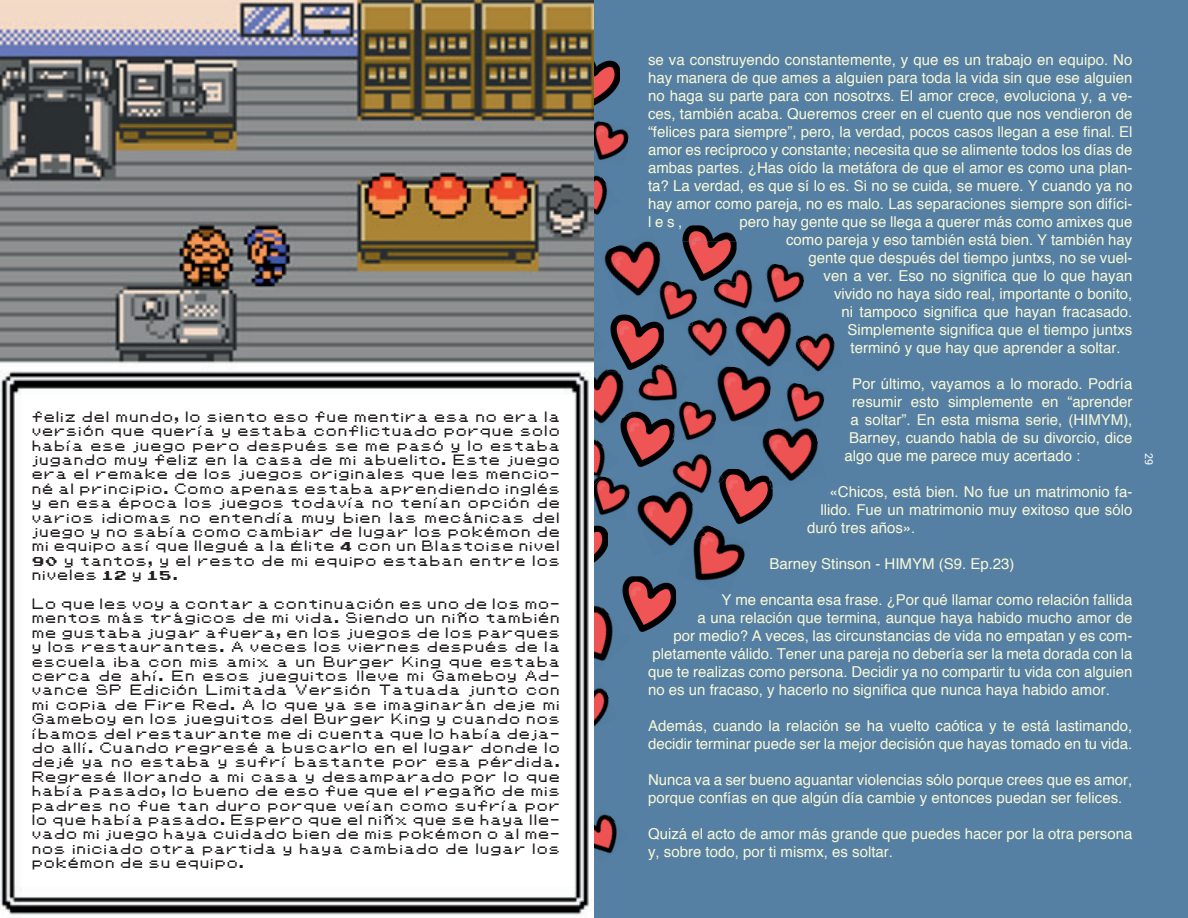
<style>
.page{position:relative;width:1188px;height:918px;background:#fff}
.page>*{position:absolute;margin:0;border:0;box-sizing:border-box;transform-origin:0 0}
.t1{font:15px/18px "Helvetica";color:#f9f9d9}
.t2{font:12px/14.4px "Pokemon Classic";color:#231f20;text-align:justify}
.t3{font:12px "Yantramanav";color:#fff}
</style>
<div class="page">
<img style="left:0;top:0;width:594px;height:915px">
<div style="left:594px;top:0;width:594px;height:918px;background:#5680a3"></div>
<img style="left:610px;top:315px;width:54px;height:54px">
<img style="left:594px;top:362px;width:41px;height:62px">
<svg style="left:608px;top:360px;width:11px;height:12px"></svg>
<img style="left:636px;top:365px;width:42px;height:47px">
<img style="left:646px;top:360px;width:18px;height:12px">
<img style="left:618px;top:412px;width:57px;height:55px">
<img style="left:618px;top:412px;width:18px;height:8px">
<img style="left:594px;top:439px;width:11px;height:38px">
<img style="left:622px;top:576px;width:54px;height:56px">
<img style="left:682px;top:225px;width:55px;height:56px">
<img style="left:719px;top:469px;width:54px;height:52px">
<img style="left:758px;top:428px;width:60px;height:61px">
<img style="left:767px;top:469px;width:6px;height:20px">
<img style="left:766px;top:264px;width:38px;height:39px">
<img style="left:594px;top:525px;width:14px;height:38px">
<img style="left:594px;top:598px;width:38px;height:63px">
<svg style="left:620px;top:625px;width:8px;height:9px"></svg>
<img style="left:798px;top:333px;width:36px;height:39px">
<img style="left:637px;top:495px;width:56px;height:51px">
<img style="left:604px;top:242px;width:57px;height:54px">
<img style="left:717px;top:366px;width:54px;height:56px">
<img style="left:687px;top:319px;width:41px;height:37px">
<img style="left:786px;top:383px;width:39px;height:39px">
<img style="left:796px;top:420px;width:18px;height:2px">
<img style="left:730px;top:312px;width:62px;height:58px">
<img style="left:795px;top:339px;width:8px;height:19px">
<img style="left:748px;top:368px;width:19px;height:9px">
<img style="left:676px;top:521px;width:71px;height:73px">
<img style="left:691px;top:521px;width:14px;height:20px">
<img style="left:654px;top:282px;width:45px;height:43px">
<svg style="left:653px;top:315px;width:11px;height:6px"></svg>
<img style="left:658px;top:280px;width:15px;height:11px">
<svg style="left:685px;top:322px;width:8px;height:4px"></svg>
<img style="left:710px;top:263px;width:53px;height:56px">
<img style="left:717px;top:264px;width:20px;height:19px">
<svg style="left:761px;top:289px;width:2px;height:7px"></svg>
<img style="left:594px;top:477px;width:36px;height:38px">
<svg style="left:594px;top:475px;width:9px;height:10px"></svg>
<img style="left:675px;top:400px;width:40px;height:41px">
<svg style="left:673px;top:428px;width:2px;height:12px"></svg>
<img style="left:711px;top:406px;width:7px;height:17px">
<img style="left:668px;top:447px;width:44px;height:56px">
<svg style="left:670px;top:466px;width:5px;height:3px"></svg>
<img style="left:718px;top:469px;width:6px;height:16px">
<img style="left:679px;top:482px;width:13px;height:21px">
<img style="left:594px;top:60px;width:26px;height:46px">
<img style="left:594px;top:688px;width:15px;height:38px">
<img style="left:594px;top:814px;width:23px;height:40px">
<img style="left:594px;top:121px;width:35px;height:39px">
<img style="left:594px;top:175px;width:14px;height:40px">
<p class="t2" style="left:33px;top:411px;width:530px">feliz del mundo, lo siento eso fue mentira esa no era la versión que quería y estaba conflictuado porque solo había ese juego pero después se me pasó y lo estaba jugando muy feliz en la casa de mi abuelito. Este juego era el remake de los juegos originales que les mencio&shy;né al principio. Como apenas estaba aprendiendo inglés y en esa época los juegos todavía no tenían opción de varios idiomas no entendía muy bien las mecánicas del juego y no sabía como cambiar de lugar los pokémon de mi equipo así que llegué a la Élite 4 con un Blastoise nivel 90 y tantos, y el resto de mi equipo estaban entre los niveles 12 y 15.</p>
<p class="t2" style="left:33px;top:598px;width:530px">Lo que les voy a contar a continuación es uno de los mo&shy;mentos más trágicos de mi vida. Siendo un niño también me gustaba jugar afuera, en los juegos de los parques y los restaurantes. A veces los viernes después de la escuela iba con mis amix a un Burger King que estaba cerca de ahí. En esos jueguitos lleve mi Gameboy Ad&shy;vance SP Edición Limitada Versión Tatuada junto con mi copia de Fire Red. A lo que ya se imaginarán deje mi Gameboy en los jueguitos del Burger King y cuando nos íbamos del restaurante me di cuenta que lo había deja&shy;do allí. Cuando regresé a buscarlo en el lugar donde lo dejé ya no estaba y sufrí bastante por esa pérdida.<br>Regresé llorando a mi casa y desamparado por lo que había pasado, lo bueno de eso fue que el regaño de mis padres no fue tan duro porque veían como sufría por lo que había pasado. Espero que el niñx que se haya lle&shy;vado mi juego haya cuidado bien de mis pokémon o al me&shy;nos iniciado otra partida y haya cambiado de lugar los pokémon de su equipo.</p>
<p class="t1" style="left:648px;top:52px;width:486px;text-align:justify">se va construyendo constantemente, y que es un trabajo en equipo. No hay manera de que ames a alguien para toda la vida sin que ese alguien no haga su parte para con nosotrxs. El amor crece, evoluciona y, a ve&shy;ces, también acaba. Queremos creer en el cuento que nos vendieron de “felices para siempre”, pero, la verdad, pocos casos llegan a ese final. El amor es recíproco y constante; necesita que se alimente todos los días de ambas partes. ¿Has oído la metáfora de que el amor es como una plan&shy;ta? La verdad, es que sí lo es. Si no se cuida, se muere. Y cuando ya no hay amor como pareja, no es malo. Las separaciones siempre son difíci&shy;les,</p>
<p class="t1" style="left:740px;top:214px;width:394px">pero hay gente que se llega a querer más como amixes que</p>
<p class="t1" style="left:786px;top:232px;width:348px">como pareja y eso también está bien. Y también hay</p>
<p class="t1" style="left:808px;top:250px;width:325px">gente que después del tiempo juntxs, no se vuel-</p>
<p class="t1" style="left:824px;top:268px;width:310px">ven a ver. Eso no significa que lo que hayan</p>
<p class="t1" style="left:834px;top:286px;width:300px">vivido no haya sido real, importante o bonito,</p>
<p class="t1" style="left:842px;top:304px;width:292px">ni tampoco significa que hayan fracasado.</p>
<p class="t1" style="left:848px;top:322px;width:286px">Simplemente significa que el tiempo juntxs</p>
<p class="t1" style="left:850px;top:340px;width:272px">terminó y que hay que aprender a soltar.</p>
<p class="t1" style="left:852px;top:376px;width:282px">Por último, vayamos a lo morado. Podría</p>
<p class="t1" style="left:852px;top:394px;width:282px">resumir esto simplemente en “aprender</p>
<p class="t1" style="left:850px;top:412px;width:283px">a soltar”. En esta misma serie, (HIMYM),</p>
<p class="t1" style="left:849px;top:430px;width:285px">Barney, cuando habla de su divorcio, dice</p>
<p class="t1" style="left:844px;top:448px;width:237px">algo que me parece muy acertado :</p>
<p class="t1" style="left:830px;top:484px;width:304px">«Chicos, está bien. No fue un matrimonio fa-</p>
<p class="t1" style="left:820px;top:502px;width:313px">llido. Fue un matrimonio muy exitoso que sólo</p>
<p class="t1" style="left:807px;top:520px;width:110px">duró tres años».</p>
<p class="t1" style="left:770px;top:556px;width:247px">Barney Stinson - HIMYM (S9. Ep.23)</p>
<p class="t1" style="left:722px;top:592px;width:412px">Y me encanta esa frase. ¿Por qué llamar como relación fallida</p>
<p class="t1" style="left:698px;top:610px;width:436px">a una relación que termina, aunque haya habido mucho amor de</p>
<p class="t1" style="left:674px;top:628px;width:460px">por medio? A veces, las circunstancias de vida no empatan y es com-</p>
<p class="t1" style="left:652px;top:646px;width:481px">pletamente válido. Tener una pareja no debería ser la meta dorada con la</p>
<p class="t1" style="left:648px;top:664px;width:486px">que te realizas como persona. Decidir ya no compartir tu vida con alguien</p>
<p class="t1" style="left:648px;top:682px;width:463px">no es un fracaso, y hacerlo no significa que nunca haya habido amor.</p>
<p class="t1" style="left:648px;top:718px;width:486px">Además, cuando la relación se ha vuelto caótica y te está lastimando, decidir terminar puede ser la mejor decisión que hayas tomado en tu vida.</p>
<p class="t1" style="left:648px;top:772px;width:486px">Nunca va a ser bueno aguantar violencias sólo porque crees que es amor, porque confías en que algún día cambie y entonces puedan ser felices.</p>
<p class="t1" style="left:648px;top:826px;width:486px">Quizá el acto de amor más grande que puedes hacer por la otra persona y, sobre todo, por ti mismx, es soltar.</p>
<p class="t3" style="left:1157px;top:453px;width:14px;rotate:90deg">29</p>
</div>
